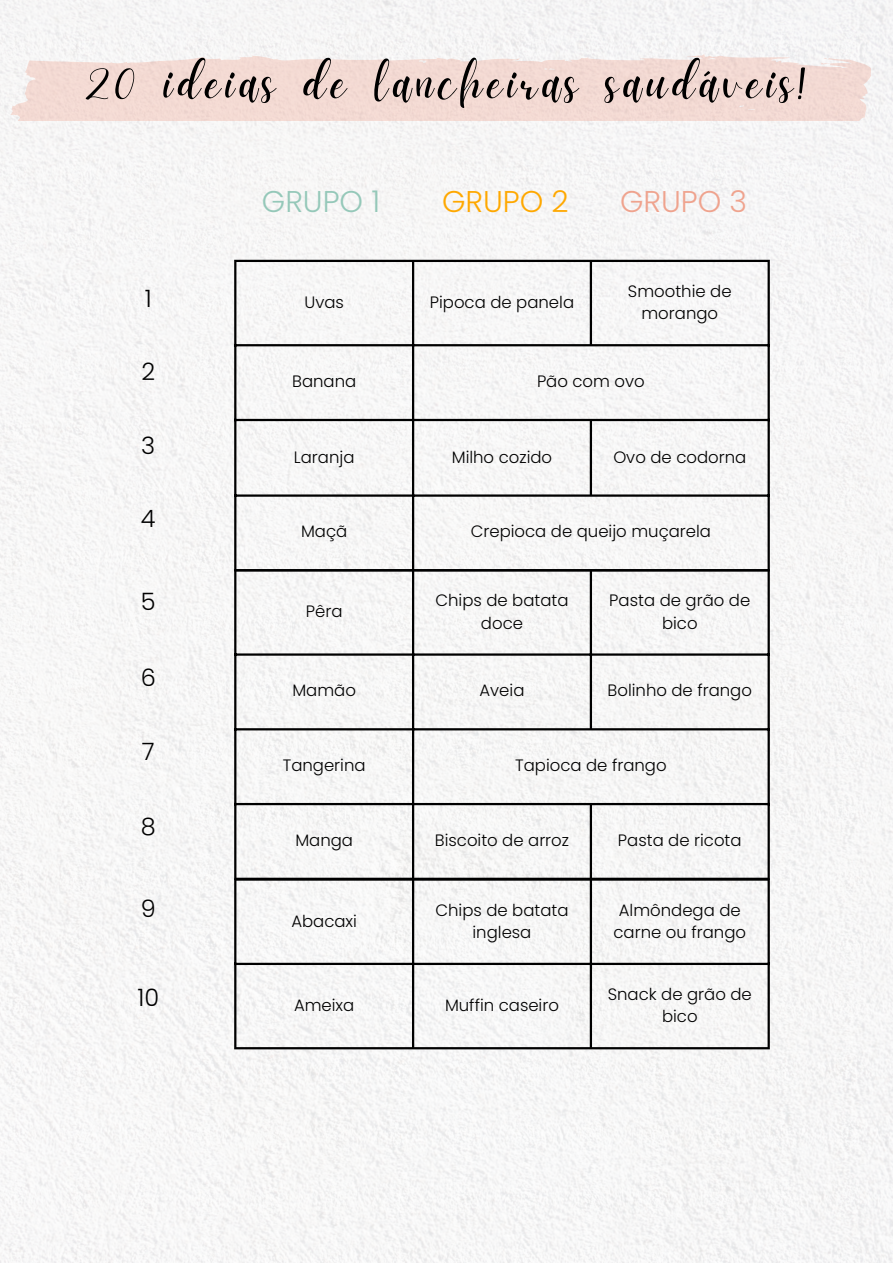
<style>
.page{position:relative;width:893px;height:1264px;background:#fff}
.page>*{position:absolute;margin:0;border:0;box-sizing:border-box;transform-origin:0 0}
.t1{font:52.5px "Daydream";letter-spacing:.09em;color:#000}
.t2{font:300 30px "Poppins";color:#95c8b9}
.t3{font:300 30px "Poppins";color:#ffa800}
.t4{font:300 30px "Poppins";color:#efa38e}
.t5{font:300 24px "Poppins";color:#000}
.t6{font:300 16.5px/22.5px "Poppins";color:#000;text-align:center}
</style>
<div class="page">
<div style="left:0;top:0;width:892px;height:1262px;background:#f6f6f6"></div>
<svg style="left:3px;top:54px;width:879px;height:67px;background:#f2dcd7"></svg>
<hr style="left:234px;top:262px;width:2px;height:307px;background:#000">
<hr style="left:412px;top:262px;width:2px;height:307px;background:#000">
<hr style="left:589px;top:262px;width:3px;height:82px;background:#000">
<hr style="left:589px;top:421px;width:3px;height:73px;background:#000">
<hr style="left:767px;top:262px;width:2px;height:307px;background:#000">
<hr style="left:234px;top:260px;width:535px;height:2px;background:#000">
<hr style="left:234px;top:344px;width:535px;height:2px;background:#000">
<hr style="left:234px;top:419px;width:535px;height:2px;background:#000">
<hr style="left:234px;top:494px;width:535px;height:2px;background:#000">
<hr style="left:234px;top:571px;width:2px;height:306px;background:#000">
<hr style="left:412px;top:571px;width:2px;height:306px;background:#000">
<hr style="left:589px;top:571px;width:3px;height:157px;background:#000">
<hr style="left:589px;top:805px;width:3px;height:72px;background:#000">
<hr style="left:767px;top:571px;width:2px;height:306px;background:#000">
<hr style="left:234px;top:569px;width:535px;height:2px;background:#000">
<hr style="left:234px;top:653px;width:535px;height:2px;background:#000">
<hr style="left:234px;top:728px;width:535px;height:2px;background:#000">
<hr style="left:234px;top:803px;width:535px;height:2px;background:#000">
<hr style="left:234px;top:877px;width:535px;height:3px;background:#000">
<hr style="left:234px;top:880px;width:2px;height:167px;background:#000">
<hr style="left:412px;top:880px;width:2px;height:167px;background:#000">
<hr style="left:589px;top:880px;width:3px;height:167px;background:#000">
<hr style="left:767px;top:880px;width:2px;height:167px;background:#000">
<hr style="left:234px;top:962px;width:535px;height:3px;background:#000">
<hr style="left:234px;top:1047px;width:535px;height:2px;background:#000">
<h1 class="t1" style="left:86px;top:52px;width:722px">20 ideias de lancheiras saudáveis!</h1>
<h3 class="t5" style="left:145px;top:282px;width:9px">1</h3>
<h3 class="t5" style="left:141px;top:355px;width:15px">2</h3>
<h3 class="t5" style="left:141px;top:429px;width:16px">3</h3>
<h3 class="t5" style="left:141px;top:502px;width:16px">4</h3>
<h3 class="t5" style="left:141px;top:584px;width:16px">5</h3>
<h3 class="t5" style="left:141px;top:661px;width:17px">6</h3>
<h3 class="t5" style="left:142px;top:734px;width:14px">7</h3>
<h3 class="t5" style="left:141px;top:810px;width:16px">8</h3>
<h3 class="t5" style="left:141px;top:892px;width:16px">9</h3>
<h3 class="t5" style="left:137px;top:980px;width:23px">10</h3>
<h2 class="t2" style="left:262px;top:180px;width:120px">GRUPO 1</h2>
<h2 class="t3" style="left:442px;top:180px;width:128px">GRUPO 2</h2>
<h2 class="t4" style="left:620px;top:180px;width:129px">GRUPO 3</h2>
<p class="t6" style="left:304px;top:291px;width:41px">Uvas</p>
<p class="t6" style="left:430px;top:291px;width:146px">Pipoca de panela</p>
<p class="t6" style="left:628px;top:280px;width:105px">Smoothie de morango</p>
<p class="t6" style="left:292px;top:370px;width:66px">Banana</p>
<p class="t6" style="left:537px;top:370px;width:109px">Pão com ovo</p>
<p class="t6" style="left:294px;top:445px;width:62px">Laranja</p>
<p class="t6" style="left:452px;top:445px;width:102px">Milho cozido</p>
<p class="t6" style="left:613px;top:445px;width:134px">Ovo de codorna</p>
<p class="t6" style="left:301px;top:520px;width:48px">Maçã</p>
<p class="t6" style="left:470px;top:520px;width:242px">Crepioca de queijo muçarela</p>
<p class="t6" style="left:306px;top:600px;width:38px">Pêra</p>
<p class="t6" style="left:435px;top:589px;width:135px">Chips de batata doce</p>
<p class="t6" style="left:609px;top:589px;width:142px">Pasta de grão de bico</p>
<p class="t6" style="left:292px;top:679px;width:65px">Mamão</p>
<p class="t6" style="left:479px;top:679px;width:46px">Aveia</p>
<p class="t6" style="left:607px;top:679px;width:146px">Bolinho de frango</p>
<p class="t6" style="left:283px;top:754px;width:84px">Tangerina</p>
<p class="t6" style="left:515px;top:754px;width:153px">Tapioca de frango</p>
<p class="t6" style="left:295px;top:828px;width:59px">Manga</p>
<p class="t6" style="left:435px;top:828px;width:136px">Biscoito de arroz</p>
<p class="t6" style="left:618px;top:828px;width:125px">Pasta de ricota</p>
<p class="t6" style="left:291px;top:909px;width:67px">Abacaxi</p>
<p class="t6" style="left:435px;top:898px;width:135px">Chips de batata inglesa</p>
<p class="t6" style="left:613px;top:898px;width:134px">Almôndega de carne ou frango</p>
<p class="t6" style="left:294px;top:994px;width:62px">Ameixa</p>
<p class="t6" style="left:445px;top:994px;width:115px">Muffin caseiro</p>
<p class="t6" style="left:607px;top:982px;width:146px">Snack de grão de bico</p>
</div>
